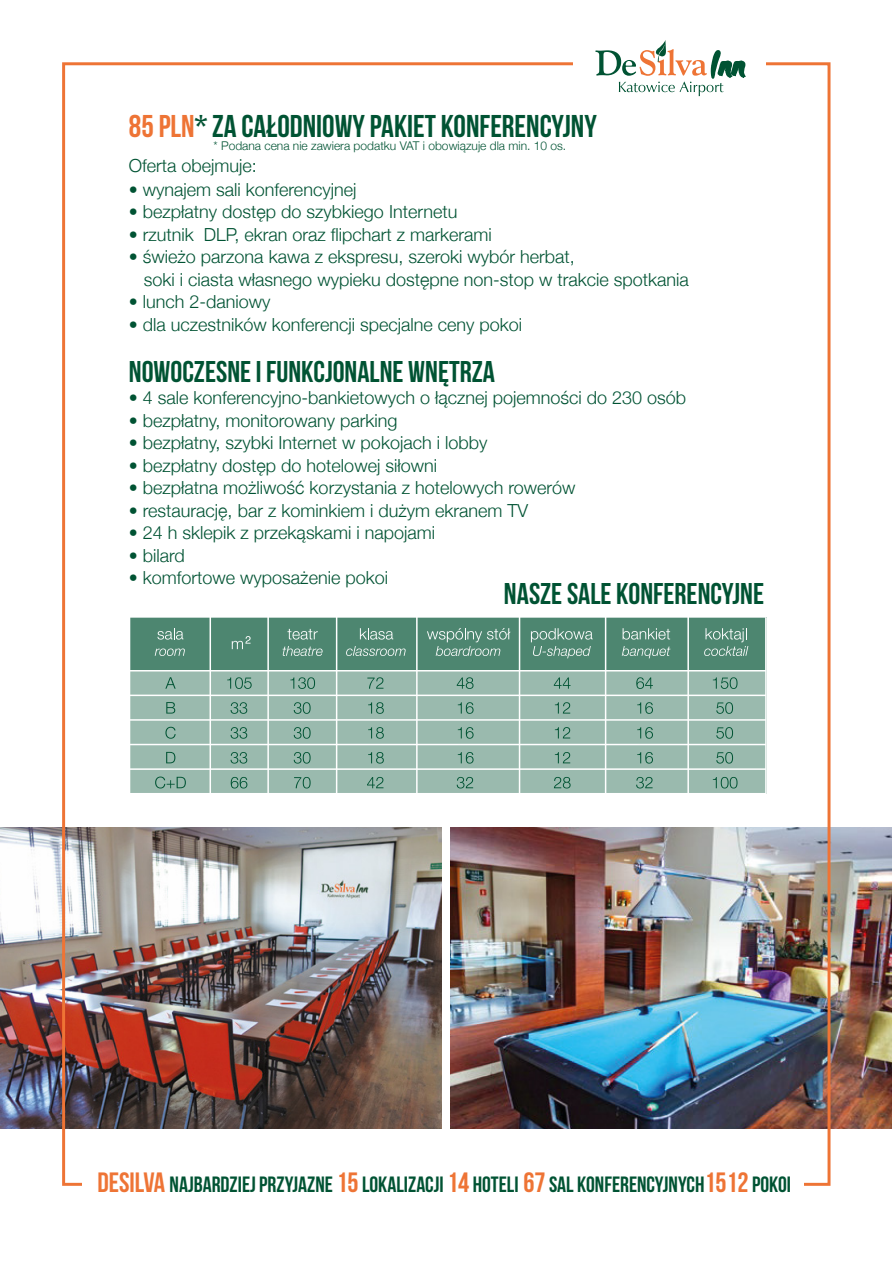
<style>
.page{position:relative;width:893px;height:1263px;background:#fff}
.page>*{position:absolute;margin:0;border:0;box-sizing:border-box;transform-origin:0 0}
.t1{font:31.5px "Bebas Neue";color:#005333}
.t2{font:30px "Bebas Neue";color:#005333}
.t3{font:700 22.05px "Bebas Neue";color:#005333}
.t4{font:300 18px/22.5px "Helvetica Neue";color:#005333}
.t5{font:300 12px "Helvetica Neue";color:#005333}
.s1{color:#ee7435}
.s2{font-size:27.9px;color:#ee7435}
</style>
<div class="page">
<img style="left:450px;top:827px;width:442px;height:302px">
<img style="left:0;top:827px;width:442px;height:302px">
<svg style="left:595px;top:40px;width:151px;height:57px"></svg>
<div style="left:130px;top:617px;width:636px;height:177px;background:#9abaae"></div>
<div style="left:130px;top:617px;width:635px;height:54px;background:#4d8670"></div>
<hr style="left:210px;top:617px;width:1px;height:177px;background:#fff">
<hr style="left:267px;top:617px;width:2px;height:177px;background:#fff">
<hr style="left:336px;top:617px;width:1px;height:177px;background:#fff">
<hr style="left:416px;top:617px;width:2px;height:176px;background:#fff">
<hr style="left:519px;top:617px;width:1px;height:176px;background:#fff">
<hr style="left:605px;top:617px;width:1px;height:177px;background:#fff">
<hr style="left:687px;top:617px;width:2px;height:176px;background:#fff">
<hr style="left:129px;top:670px;width:637px;height:1px;background:#fff">
<hr style="left:129px;top:695px;width:637px;height:1px;background:#fff">
<hr style="left:129px;top:719px;width:637px;height:2px;background:#fff">
<hr style="left:129px;top:744px;width:637px;height:1px;background:#fff">
<hr style="left:129px;top:768px;width:637px;height:2px;background:#fff">
<hr style="left:129px;top:793px;width:637px;height:1px;background:#fff">
<hr style="left:129px;top:616px;width:637px;height:2px;background:#fff">
<hr style="left:765px;top:617px;width:2px;height:177px;background:#fff">
<svg style="left:157px;top:628px;width:26px;height:12px"></svg>
<svg style="left:155px;top:648px;width:30px;height:8px"></svg>
<svg style="left:232px;top:636px;width:19px;height:13px"></svg>
<svg style="left:287px;top:629px;width:31px;height:11px"></svg>
<svg style="left:283px;top:646px;width:40px;height:10px"></svg>
<svg style="left:360px;top:628px;width:33px;height:12px"></svg>
<svg style="left:346px;top:646px;width:60px;height:10px"></svg>
<svg style="left:427px;top:628px;width:83px;height:28px"></svg>
<svg style="left:623px;top:628px;width:47px;height:12px"></svg>
<svg style="left:622px;top:646px;width:48px;height:12px"></svg>
<svg style="left:704px;top:628px;width:44px;height:28px"></svg>
<svg style="left:531px;top:628px;width:62px;height:30px"></svg>
<svg style="left:165px;top:677px;width:11px;height:12px"></svg>
<svg style="left:166px;top:702px;width:9px;height:11px"></svg>
<svg style="left:165px;top:727px;width:11px;height:12px"></svg>
<svg style="left:166px;top:752px;width:9px;height:11px"></svg>
<svg style="left:155px;top:776px;width:31px;height:12px"></svg>
<svg style="left:227px;top:677px;width:25px;height:12px"></svg>
<svg style="left:231px;top:702px;width:16px;height:12px"></svg>
<svg style="left:231px;top:727px;width:16px;height:12px"></svg>
<svg style="left:231px;top:752px;width:16px;height:12px"></svg>
<svg style="left:231px;top:777px;width:16px;height:11px"></svg>
<svg style="left:290px;top:677px;width:25px;height:12px"></svg>
<svg style="left:294px;top:702px;width:17px;height:12px"></svg>
<svg style="left:294px;top:727px;width:17px;height:12px"></svg>
<svg style="left:294px;top:752px;width:17px;height:12px"></svg>
<svg style="left:294px;top:777px;width:17px;height:11px"></svg>
<svg style="left:367px;top:677px;width:16px;height:12px"></svg>
<svg style="left:368px;top:702px;width:16px;height:12px"></svg>
<svg style="left:368px;top:727px;width:16px;height:12px"></svg>
<svg style="left:368px;top:752px;width:16px;height:12px"></svg>
<svg style="left:367px;top:777px;width:16px;height:11px"></svg>
<svg style="left:457px;top:677px;width:16px;height:12px"></svg>
<svg style="left:458px;top:702px;width:16px;height:12px"></svg>
<svg style="left:458px;top:727px;width:16px;height:12px"></svg>
<svg style="left:458px;top:752px;width:16px;height:12px"></svg>
<svg style="left:457px;top:777px;width:16px;height:11px"></svg>
<svg style="left:554px;top:677px;width:16px;height:12px"></svg>
<svg style="left:555px;top:702px;width:15px;height:11px"></svg>
<svg style="left:555px;top:727px;width:15px;height:11px"></svg>
<svg style="left:555px;top:752px;width:15px;height:11px"></svg>
<svg style="left:554px;top:777px;width:17px;height:11px"></svg>
<svg style="left:636px;top:677px;width:17px;height:12px"></svg>
<svg style="left:637px;top:702px;width:16px;height:12px"></svg>
<svg style="left:637px;top:727px;width:16px;height:12px"></svg>
<svg style="left:637px;top:752px;width:16px;height:12px"></svg>
<svg style="left:636px;top:777px;width:17px;height:11px"></svg>
<svg style="left:713px;top:677px;width:24px;height:12px"></svg>
<svg style="left:716px;top:702px;width:17px;height:12px"></svg>
<svg style="left:716px;top:727px;width:17px;height:12px"></svg>
<svg style="left:716px;top:752px;width:17px;height:12px"></svg>
<svg style="left:713px;top:777px;width:24px;height:11px"></svg>
<h1 class="t1" style="left:129px;top:109px;width:469px"><span class="s1">85 PLN</span>* ZA CAŁODNIOWY PAKIET KONFERENCYJNY</h1>
<p class="t4" style="left:129px;top:153px;width:130px">Oferta obejmuje:</p>
<p class="t4" style="left:129px;top:177px;width:229px">• wynajem sali konferencyjnej</p>
<p class="t4" style="left:129px;top:199px;width:330px">• bezpłatny dostęp do szybkiego Internetu</p>
<p class="t4" style="left:129px;top:222px;width:365px">• rzutnik DLP, ekran oraz flipchart z markerami</p>
<p class="t4" style="left:144px;top:244px;width:546px;text-indent:-15px">• świeżo parzona kawa z ekspresu, szeroki wybór herbat,<br>soki i ciasta własnego wypieku dostępne non-stop w trakcie spotkania</p>
<p class="t4" style="left:129px;top:289px;width:143px">• lunch 2-daniowy</p>
<p class="t4" style="left:129px;top:312px;width:395px">• dla uczestników konferencji specjalne ceny pokoi</p>
<h2 class="t2" style="left:129px;top:355px;width:368px">NOWOCZESNE I FUNKCJONALNE WNĘTRZA</h2>
<p class="t4" style="left:129px;top:385px;width:559px">• 4 sale konferencyjno-bankietowych o łącznej pojemności do 230 osób</p>
<p class="t4" style="left:129px;top:408px;width:270px">• bezpłatny, monitorowany parking</p>
<p class="t4" style="left:129px;top:430px;width:360px">• bezpłatny, szybki Internet w pokojach i lobby</p>
<p class="t4" style="left:129px;top:453px;width:310px">• bezpłatny dostęp do hotelowej siłowni</p>
<p class="t4" style="left:129px;top:475px;width:448px">• bezpłatna możliwość korzystania z hotelowych rowerów</p>
<p class="t4" style="left:129px;top:498px;width:401px">• restaurację, bar z kominkiem i dużym ekranem TV</p>
<p class="t4" style="left:129px;top:520px;width:308px">• 24 h sklepik z przekąskami i napojami</p>
<p class="t4" style="left:129px;top:543px;width:58px">• bilard</p>
<p class="t4" style="left:129px;top:565px;width:261px">• komfortowe wyposażenie pokoi</p>
<p class="t5" style="left:214px;top:136px;width:354px">* Podana cena nie zawiera podatku VAT i obowiązuje dla min. 10 os.</p>
<h2 class="t2" style="left:504px;top:577px;width:262px">NASZE SALE KONFERENCYJNE</h2>
<p class="t3" style="left:97px;top:1172px;width:695px"><span class="s2">DESILVA</span> NAJBARDZIEJ PRZYJAZNE <span class="s2">15</span> LOKALIZACJI <span class="s2">14</span> HOTELI <span class="s2">67</span> SAL KONFERENCYJNYCH<span class="s2">1512</span> POKOI</p>
</div>
